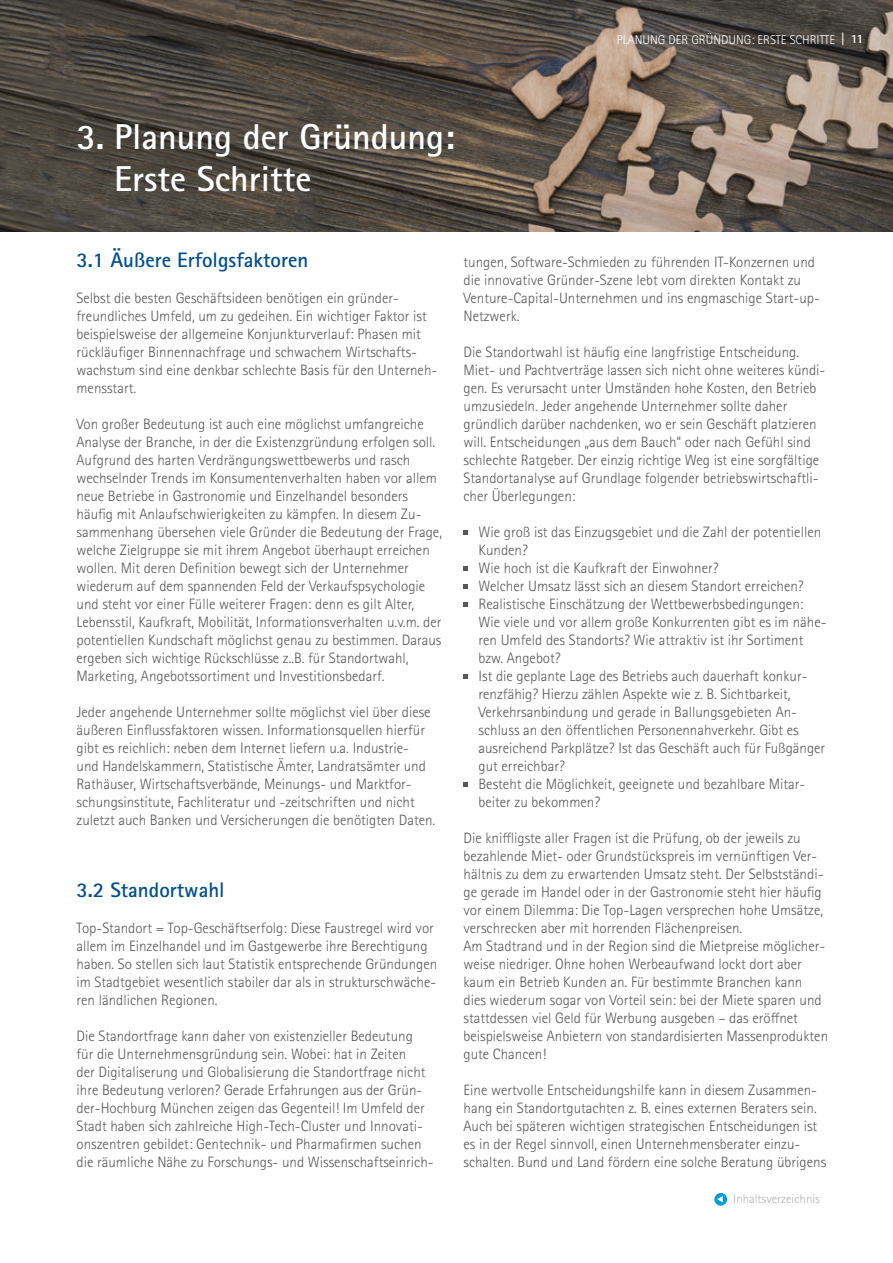
<style>
.page{position:relative;width:893px;height:1263px;background:#fff}
.page>*{position:absolute;margin:0;border:0;box-sizing:border-box;transform-origin:0 0}
.t1{font:700 36px/42px "Rotis Sans Serif Std";color:#fff}
.t2{font:700 21px "Rotis Sans Serif Std";color:#004e8d}
.t3{font:300 15px/18px "Rotis Sans Serif Std";color:#575756}
.t4{font:300 12.75px "Rotis Sans Serif Std";color:#fff}
.t5{font:300 12.75px "Rotis Sans Serif Std";color:#b3b2b2}
.t6{font:700 12.75px "Rotis Sans Serif Std";color:#fff}
.s1{font-family:"Frutiger";font-weight:400;font-stretch:condensed}
</style>
<div class="page">
<img style="left:0;top:0;width:893px;height:231px">
<svg style="left:463px;top:530px;width:5px;height:4px"></svg>
<svg style="left:463px;top:566px;width:5px;height:4px"></svg>
<svg style="left:463px;top:584px;width:5px;height:4px"></svg>
<svg style="left:463px;top:602px;width:5px;height:4px"></svg>
<svg style="left:463px;top:674px;width:5px;height:4px"></svg>
<svg style="left:463px;top:782px;width:5px;height:4px"></svg>
<svg style="left:714px;top:1193px;width:13px;height:13px"></svg>
<svg style="left:717px;top:1196px;width:6px;height:6px"></svg>
<p class="t4" style="left:617px;top:32px;width:229px">PLANUNG DER GRÜNDUNG: ERSTE SCHRITTE <span class="s1">|</span></p>
<p class="t6" style="left:851px;top:31px;width:14px">11</p>
<h1 class="t1" style="left:114px;top:115px;width:342px;text-indent:-38px">3. Planung der Gründung:<br>Erste Schritte</h1>
<h2 class="t2" style="left:77px;top:247px;width:233px">3.1 Äußere Erfolgsfaktoren</h2>
<p class="t3" style="left:77px;top:289px;width:362px">Selbst die besten Geschäftsideen benötigen ein gründer&shy;freundliches Umfeld, um zu gedeihen. Ein wichtiger Faktor ist beispielsweise der allgemeine Konjunkturverlauf: Phasen mit rückläufiger Binnennachfrage und schwachem Wirtschafts&shy;wachstum sind eine denkbar schlechte Basis für den Unterneh&shy;mensstart.</p>
<p class="t3" style="left:77px;top:415px;width:367px">Von großer Bedeutung ist auch eine möglichst umfangreiche Analyse der Branche, in der die Existenzgründung erfolgen soll.<br>Aufgrund des harten Verdrängungswettbewerbs und rasch wechselnder Trends im Konsumentenverhalten haben vor allem neue Betriebe in Gastronomie und Einzelhandel besonders häufig mit Anlaufschwierigkeiten zu kämpfen. In diesem Zu&shy;sammenhang übersehen viele Gründer die Bedeutung der Frage, welche Zielgruppe sie mit ihrem Angebot überhaupt erreichen wollen. Mit deren Definition bewegt sich der Unternehmer wiederum auf dem spannenden Feld der Verkaufspsychologie und steht vor einer Fülle weiterer Fragen: denn es gilt Alter, Lebensstil, Kaufkraft, Mobilität, Informationsverhalten u.v.m. der potentiellen Kundschaft möglichst genau zu bestimmen. Daraus ergeben sich wichtige Rückschlüsse z..B. für Standortwahl, Marketing, Angebotssortiment und Investitionsbedarf.</p>
<p class="t3" style="left:77px;top:703px;width:360px">Jeder angehende Unternehmer sollte möglichst viel über diese äußeren Einflussfaktoren wissen. Informationsquellen hierfür gibt es reichlich: neben dem Internet liefern u.a. Industrie-<br>und Handelskammern, Statistische Ämter, Landratsämter und Rathäuser, Wirtschaftsverbände, Meinungs- und Marktfor&shy;schungsinstitute, Fachliteratur und -zeitschriften und nicht zuletzt auch Banken und Versicherungen die benötigten Daten.</p>
<h2 class="t2" style="left:77px;top:877px;width:150px">3.2 Standortwahl</h2>
<p class="t3" style="left:77px;top:919px;width:362px">Top-Standort = Top-Geschäftserfolg: Diese Faustregel wird vor allem im Einzelhandel und im Gastgewerbe ihre Berechtigung haben. So stellen sich laut Statistik entsprechende Gründungen im Stadtgebiet wesentlich stabiler dar als in strukturschwäche&shy;ren ländlichen Regionen.</p>
<p class="t3" style="left:77px;top:1027px;width:359px">Die Standortfrage kann daher von existenzieller Bedeutung<br>für die Unternehmensgründung sein. Wobei: hat in Zeiten<br>der Digitaliserung und Globalisierung die Standortfrage nicht ihre Bedeutung verloren? Gerade Erfahrungen aus der Grün&shy;der-Hochburg München zeigen das Gegenteil! Im Umfeld der Stadt haben sich zahlreiche High-Tech-Cluster und Innovati&shy;onszentren gebildet: Gentechnik- und Pharmafirmen suchen die räumliche Nähe zu Forschungs- und Wissenschaftseinrich-</p>
<p class="t3" style="left:463px;top:253px;width:358px">tungen, Software-Schmieden zu führenden IT-Konzernen und die innovative Gründer-Szene lebt vom direkten Kontakt zu Venture-Capital-Unternehmen und ins engmaschige Start-up-Netzwerk.</p>
<p class="t3" style="left:463px;top:343px;width:363px">Die Standortwahl ist häufig eine langfristige Entscheidung.<br>Miet- und Pachtverträge lassen sich nicht ohne weiteres kündi&shy;gen. Es verursacht unter Umständen hohe Kosten, den Betrieb umzusiedeln. Jeder angehende Unternehmer sollte daher gründlich darüber nachdenken, wo er sein Geschäft platzieren will. Entscheidungen „aus dem Bauch“ oder nach Gefühl sind schlechte Ratgeber. Der einzig richtige Weg ist eine sorgfältige Standortanalyse auf Grundlage folgender betriebswirtschaftli&shy;cher Überlegungen:</p>
<p class="t3" style="left:478px;top:523px;width:350px">Wie groß ist das Einzugsgebiet und die Zahl der potentiellen Kunden?<br>Wie hoch ist die Kaufkraft der Einwohner?<br>Welcher Umsatz lässt sich an diesem Standort erreichen?<br>Realistische Einschätzung der Wettbewerbsbedingungen:<br>Wie viele und vor allem große Konkurrenten gibt es im nähe&shy;ren Umfeld des Standorts? Wie attraktiv ist ihr Sortiment bzw. Angebot?<br>Ist die geplante Lage des Betriebs auch dauerhaft konkur&shy;renzfähig? Hierzu zählen Aspekte wie z. B. Sichtbarkeit, Verkehrsanbindung und gerade in Ballungsgebieten An&shy;schluss an den öffentlichen Personennahverkehr. Gibt es ausreichend Parkplätze? Ist das Geschäft auch für Fußgänger gut erreichbar?<br>Besteht die Möglichkeit, geeignete und bezahlbare Mitar&shy;beiter zu bekommen?</p>
<p class="t3" style="left:463px;top:829px;width:366px">Die kniffligste aller Fragen ist die Prüfung, ob der jeweils zu bezahlende Miet- oder Grundstückspreis im vernünftigen Ver&shy;hältnis zu dem zu erwartenden Umsatz steht. Der Selbstständi&shy;ge gerade im Handel oder in der Gastronomie steht hier häufig vor einem Dilemma: Die Top-Lagen versprechen hohe Umsätze, verschrecken aber mit horrenden Flächenpreisen.<br>Am Stadtrand und in der Region sind die Mietpreise möglicher&shy;weise niedriger. Ohne hohen Werbeaufwand lockt dort aber kaum ein Betrieb Kunden an. Für bestimmte Branchen kann dies wiederum sogar von Vorteil sein: bei der Miete sparen und stattdessen viel Geld für Werbung ausgeben – das eröffnet beispielsweise Anbietern von standardisierten Massenprodukten gute Chancen!</p>
<p class="t3" style="left:463px;top:1081px;width:364px">Eine wertvolle Entscheidungshilfe kann in diesem Zusammen&shy;hang ein Standortgutachten z. B. eines externen Beraters sein.<br>Auch bei späteren wichtigen strategischen Entscheidungen ist es in der Regel sinnvoll, einen Unternehmensberater einzu&shy;schalten. Bund und Land fördern eine solche Beratung übrigens</p>
<p class="t5" style="left:733px;top:1192px;width:88px">Inhaltsverzeichnis</p>
</div>
